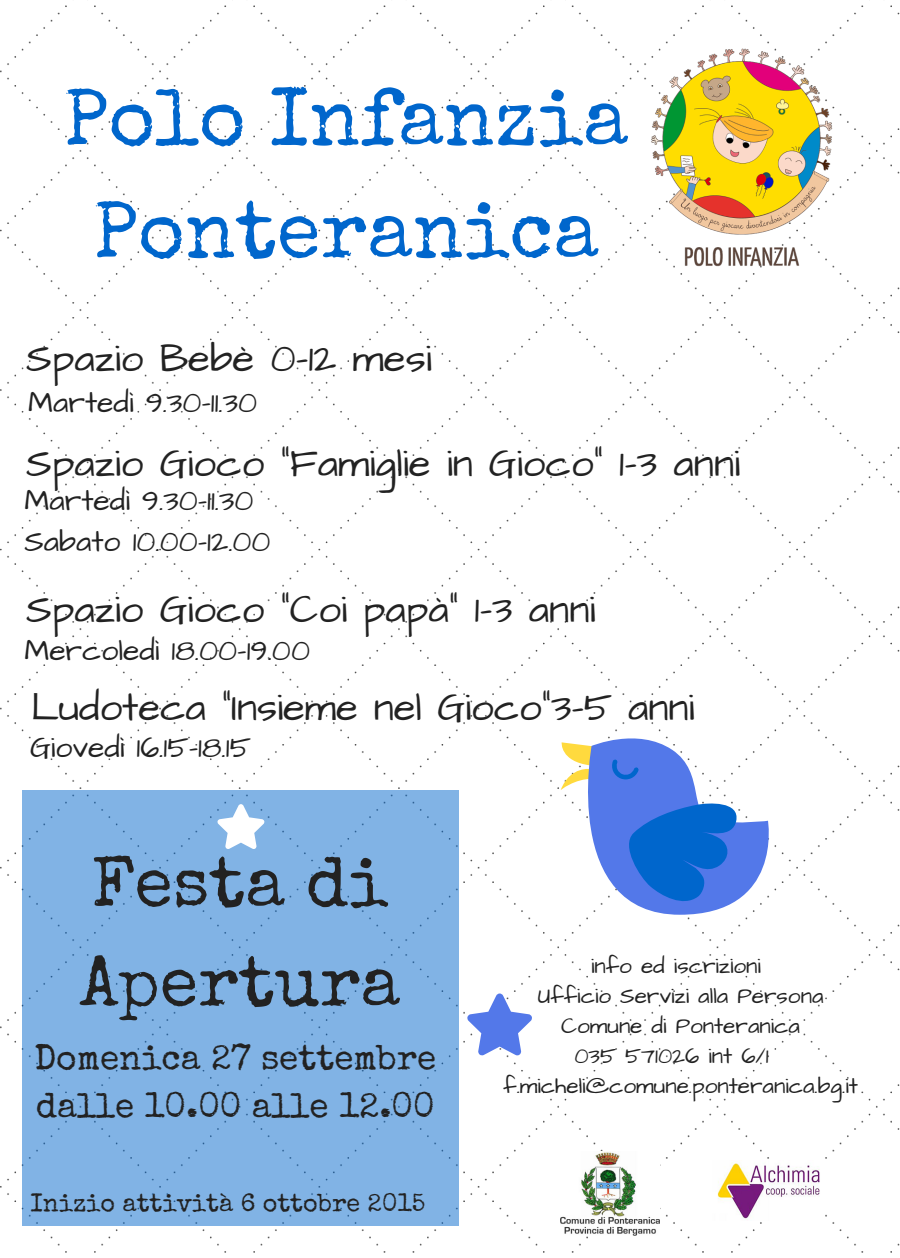
<style>
.page{position:relative;width:900px;height:1258px;background:#fff}
.page>*{position:absolute;margin:0;border:0;box-sizing:border-box;transform-origin:0 0}
.t1{font:80.5px/112.5px "Special Elite";color:#06c;text-align:center}
.t2{font:70.5px/99.5px "Special Elite";color:#222}
.t3{font:40.25px "Architects Daughter";color:#222}
.t4{font:35.25px/48.8px "Special Elite";color:#222}
.t5{font:30.25px/41.2px "Architects Daughter";color:#222}
.t6{font:25.25px "Special Elite";color:#222}
.t7{font:22.75px "Architects Daughter";color:#222}
</style>
<div class="page">
<img style="left:0;top:5px;width:900px;height:1248px">
<div style="left:22px;top:790px;width:437px;height:435px;background:#81b3e5"></div>
<svg style="left:218px;top:804px;width:46px;height:45px"></svg>
<img style="left:712px;top:1160px;width:111px;height:60px">
<img style="left:647px;top:42px;width:189px;height:229px">
<img style="left:561px;top:1151px;width:99px;height:84px">
<svg style="left:561px;top:738px;width:208px;height:176px"></svg>
<svg style="left:467px;top:993px;width:65px;height:62px"></svg>
<h1 class="t1" style="left:64px;top:71px;width:566px">Polo Infanzia<br>Ponteranica</h1>
<p class="t3" style="left:26px;top:331px;width:407px">Spazio Bebè 0-12 mesi</p>
<p class="t5" style="left:28px;top:382px;width:231px">Martedì 9.30-11.30</p>
<p class="t3" style="left:26px;top:436px;width:715px">Spazio Gioco "Famiglie in Gioco" 1-3 anni</p>
<p class="t5" style="left:24px;top:480px;width:248px">Martedì 9.30-11.30<br>Sabato 10.00-12.00</p>
<p class="t3" style="left:26px;top:582px;width:571px">Spazio Gioco "Coi papà" 1-3 anni</p>
<p class="t5" style="left:24px;top:630px;width:287px">Mercoledì 18.00-19.00</p>
<p class="t3" style="left:31px;top:680px;width:665px">Ludoteca "Insieme nel Gioco"3-5 anni</p>
<p class="t5" style="left:30px;top:727px;width:223px">Giovedì 16.15-18.15</p>
<h2 class="t2" style="left:80px;top:841px;width:322px">Festa di<br>Apertura</h2>
<p class="t4" style="left:34px;top:1037px;width:403px">Domenica 27 settembre dalle 10.00 alle 12.00</p>
<p class="t6" style="left:30px;top:1193px;width:396px">Inizio attività 6 ottobre 2015</p>
<p class="t7" style="left:591px;top:950px;width:171px">info ed iscrizioni</p>
<p class="t7" style="left:538px;top:980px;width:287px">Ufficio Servizi alla Persona</p>
<p class="t7" style="left:561px;top:1010px;width:240px">Comune di Ponteranica</p>
<p class="t7" style="left:574px;top:1040px;width:196px">035 571026 int 6/1</p>
<p class="t7" style="left:503px;top:1070px;width:356px">f.micheli@comune.ponteranica.bg.it</p>
</div>
